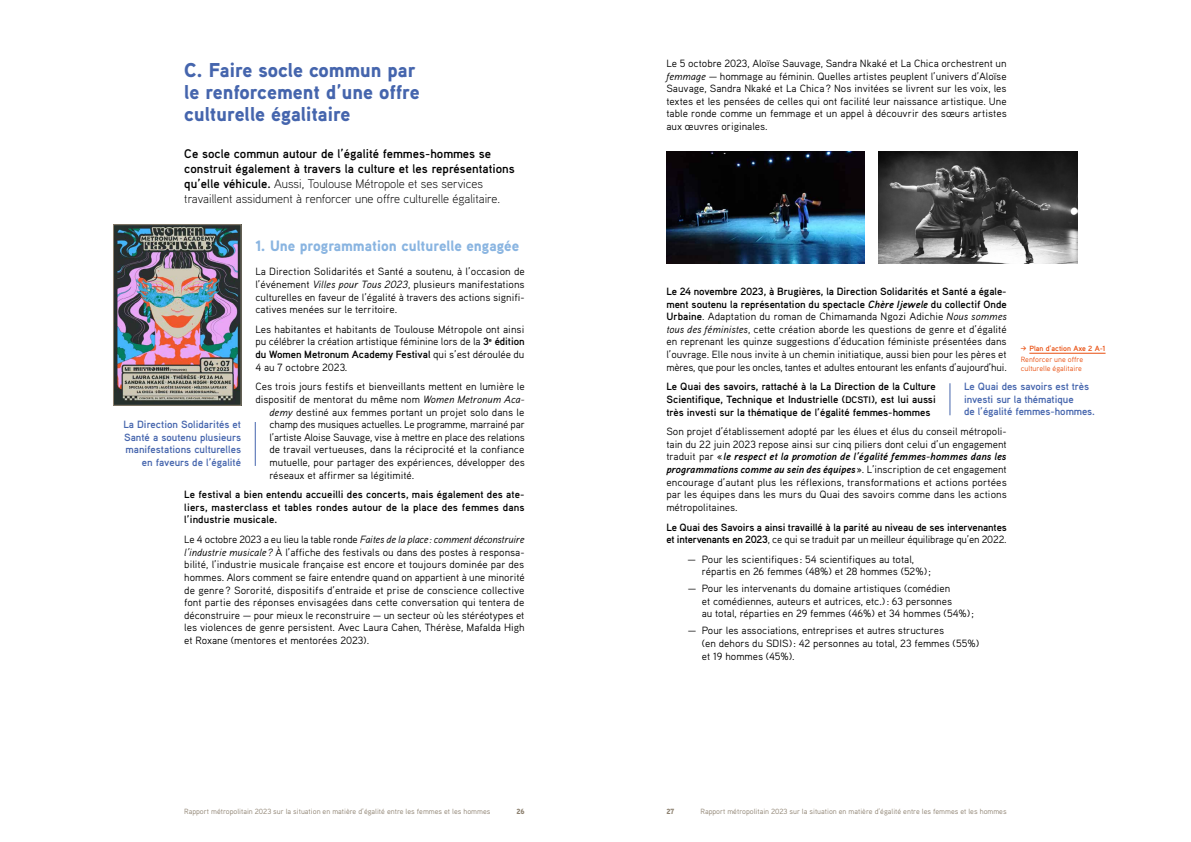
<style>
.page{position:relative;width:1191px;height:842px;background:#fff}
.page>*{position:absolute;margin:0;border:0;box-sizing:border-box;transform-origin:0 0}
.t1{font:900 20px/22px "Aaux Pro";color:#4565ad}
.t2{font:900 15px "Aaux Pro";color:#8ab5e1}
.t3{font:700 12.5px/15px "Aaux Pro";color:#000}
.t4{font:10.5px/12.6px "Aaux Pro";color:#000;text-align:justify}
.t5{font:700 10.5px/12.6px "Aaux Pro";color:#000;text-align:justify}
.t6{font:700 10.5px/12.6px "Aaux Pro";color:#4565ad;text-align:right}
.t7{font:7.5px "Aaux Pro";color:#8d8170}
.t8{font:700 7.5px/10.4px "Aaux Pro";color:#e94e0f}
.t9{font:7.5px "Aaux Pro";color:#e94e0f}
.t10{font:900 7.5px "Aaux Pro";color:#8d8170}
.s1{font-weight:300}
.s2{font-style:italic}
.s3{font-weight:700}
.s4{font-weight:700;font-style:italic}
.s5{font-size:9.5px}
.s6{font-weight:400}
.s7{font-family:"Schibsted Grotesk";font-weight:400}
</style>
<div class="page">
<hr style="left:1029px;top:353px;width:76px;height:1px;background:#e94e0f">
<img style="left:879px;top:151px;width:198px;height:113px">
<img style="left:666px;top:152px;width:198px;height:112px">
<img style="left:115px;top:227px;width:124px;height:176px">
<div style="left:113px;top:225px;width:128px;height:180px;border:1px solid #8d8170"></div>
<hr style="left:255px;top:422px;width:1px;height:44px;background:#4565ad">
<hr style="left:949px;top:383px;width:1px;height:32px;background:#4565ad">
<h1 class="t1" style="left:184px;top:58px;width:237px">C. Faire socle commun par le renforcement d’une offre culturelle égalitaire</h1>
<p class="t3" style="left:184px;top:146px;width:332px">Ce socle commun autour de l’égalité femmes-hommes se construit également à travers la culture et les représentations qu’elle véhicule. <span class="s1">Aussi, Toulouse Métropole et ses services travaillent assidument à renforcer une offre culturelle égalitaire.</span></p>
<h2 class="t2" style="left:255px;top:237px;width:265px">1. Une programmation culturelle engagée</h2>
<p class="t4" style="left:255px;top:265px;width:271px">La Direction Solidarités et Santé a soutenu, à l’occasion de l’événement <span class="s2">Villes pour Tous 2023</span>, plusieurs manifestations culturelles en faveur de l’égalité à travers des actions signifi&shy;catives menées sur le territoire.</p>
<p class="t4" style="left:255px;top:323px;width:271px">Les habitantes et habitants de Toulouse Métropole ont ainsi pu célébrer la création artistique féminine lors de la <span class="s3">3</span><sup>e</sup> <span class="s3">édition du Women Metronum Academy Festival</span> qui s’est déroulée du 4 au 7 octobre 2023.</p>
<p class="t4" style="left:255px;top:380px;width:271px">Ces trois jours festifs et bienveillants mettent en lumière le</p>
<p class="t4" style="left:255px;top:393px;width:271px">dispositif de mentorat du même nom <span class="s2">Women Metronum Aca-</span></p>
<p class="t4" style="left:269px;top:405px;width:256px"><span class="s2">demy</span> destiné aux femmes portant un projet solo dans le</p>
<p class="t4" style="left:269px;top:418px;width:257px">champ des musiques actuelles. Le programme, marrainé par</p>
<p class="t4" style="left:269px;top:430px;width:257px">l’artiste Aloise Sauvage, vise à mettre en place des relations</p>
<p class="t4" style="left:269px;top:443px;width:257px">de travail vertueuses, dans la réciprocité et la confiance</p>
<p class="t4" style="left:269px;top:456px;width:257px">mutuelle, pour partager des expériences, développer des</p>
<p class="t4" style="left:269px;top:468px;width:146px">réseaux et affirmer sa légitimité.</p>
<p class="t5" style="left:184px;top:488px;width:342px">Le festival a bien entendu accueilli des concerts, mais également des ate&shy;liers, masterclass et tables rondes autour de la place des femmes dans l’industrie musicale.</p>
<p class="t4" style="left:184px;top:533px;width:342px">Le 4 octobre 2023 a eu lieu la table ronde <span class="s2">Faites de la place: comment déconstruire l’industrie musicale ?</span> À l’affiche des festivals ou dans des postes à responsa&shy;bilité, l’industrie musicale française est encore et toujours dominée par des hommes. Alors comment se faire entendre quand on appartient à une minorité de genre ? Sororité, dispositifs d’entraide et prise de conscience collective font partie des réponses envisagées dans cette conversation qui tentera de déconstruire — pour mieux le reconstruire — un secteur où les stéréotypes et les violences de genre persistent. Avec Laura Cahen, Thérèse, Mafalda High et Roxane (mentores et mentorées 2023).</p>
<p class="t6" style="left:123px;top:418px;width:119px">La Direction Solidarités et<br>Santé a soutenu plusieurs manifestations culturelles en faveurs de l’égalité</p>
<p class="t4" style="left:666px;top:57px;width:342px">Le 5 octobre 2023, Aloïse Sauvage, Sandra Nkaké et La Chica orchestrent un <span class="s2">femmage</span> — hommage au féminin. Quelles artistes peuplent l’univers d’Aloïse Sauvage, Sandra Nkaké et La Chica ? Nos invitées se livrent sur les voix, les textes et les pensées de celles qui ont facilité leur naissance artistique. Une table ronde comme un femmage et un appel à découvrir des sœurs artistes aux œuvres originales.</p>
<p class="t4" style="left:666px;top:285px;width:342px"><span class="s3">Le 24 novembre 2023, à Brugières, la Direction Solidarités et Santé a égale&shy;ment soutenu la représentation du spectacle</span> <span class="s4">Chère Ijewele</span> <span class="s3">du collectif Onde Urbaine</span>. Adaptation du roman de Chimamanda Ngozi Adichie <span class="s2">Nous sommes tous des féministes</span>, cette création aborde les questions de genre et d’égalité en reprenant les quinze suggestions d’éducation féministe présentées dans l’ouvrage. Elle nous invite à un chemin initiatique, aussi bien pour les pères et mères, que pour les oncles, tantes et adultes entourant les enfants d’aujourd’hui.</p>
<p class="t5" style="left:666px;top:380px;width:271px">Le Quai des savoirs, rattaché à la La Direction de la Culture Scientifique, Technique et Industrielle (<span class="s5">DCSTI</span>), est lui aussi très investi sur la thématique de l’égalité femmes-hommes</p>
<p class="t4" style="left:666px;top:425px;width:342px">Son projet d’établissement adopté par les élues et élus du conseil métropoli&shy;tain du 22 juin 2023 repose ainsi sur cinq piliers dont celui d’un engagement traduit par « <span class="s4">le respect et la promotion de l’égalité femmes-hommes dans les programmations comme au sein des équipes</span>». L’inscription de cet engagement encourage d’autant plus les réflexions, transformations et actions portées par les équipes dans les murs du Quai des savoirs comme dans les actions métropolitaines.</p>
<p class="t5" style="left:666px;top:520px;width:342px">Le Quai des Savoirs a ainsi travaillé à la parité au niveau de ses intervenantes et intervenants en 2023<span class="s6">, ce qui se traduit par un meilleur équilibrage qu’en 2022.</span></p>
<p class="t4" style="left:702px;top:552px;width:231px;text-indent:-14px">— Pour les scientifiques : 54 scientifiques au total, répartis en 26 femmes (48%) et 28 hommes (52%);</p>
<p class="t4" style="left:702px;top:582px;width:274px;text-align:left;text-indent:-14px">— Pour les intervenants du domaine artistiques (comédien<br>et comédiennes, auteurs et autrices, etc.): 63 personnes<br>au total, réparties en 29 femmes (46%) et 34 hommes (54%);</p>
<p class="t4" style="left:702px;top:624px;width:279px;text-align:left;text-indent:-14px">— Pour les associations, entreprises et autres structures<br>(en dehors du SDIS): 42 personnes au total, 23 femmes (55%) et 19 hommes (45%).</p>
<p class="t8" style="left:1020px;top:343px;width:86px"><span class="s7">→</span> Plan d’action Axe 2 A-1<br><span class="s6">Renforcer une offre</span></p>
<p class="t9" style="left:1020px;top:363px;width:63px">culturelle égalitaire</p>
<p class="t6" style="left:964px;top:380px;width:132px;text-align:left">Le Quai des savoirs est très investi sur la thématique<br>de l’égalité femmes-hommes.</p>
<p class="t7" style="left:184px;top:806px;width:307px">Rapport métropolitain 2023 sur la situation en matière d’égalité entre les femmes et les hommes</p>
<p class="t10" style="left:516px;top:806px;width:10px">26</p>
<p class="t10" style="left:666px;top:806px;width:9px">27</p>
<p class="t7" style="left:700px;top:806px;width:307px">Rapport métropolitain 2023 sur la situation en matière d’égalité entre les femmes et les hommes</p>
</div>
